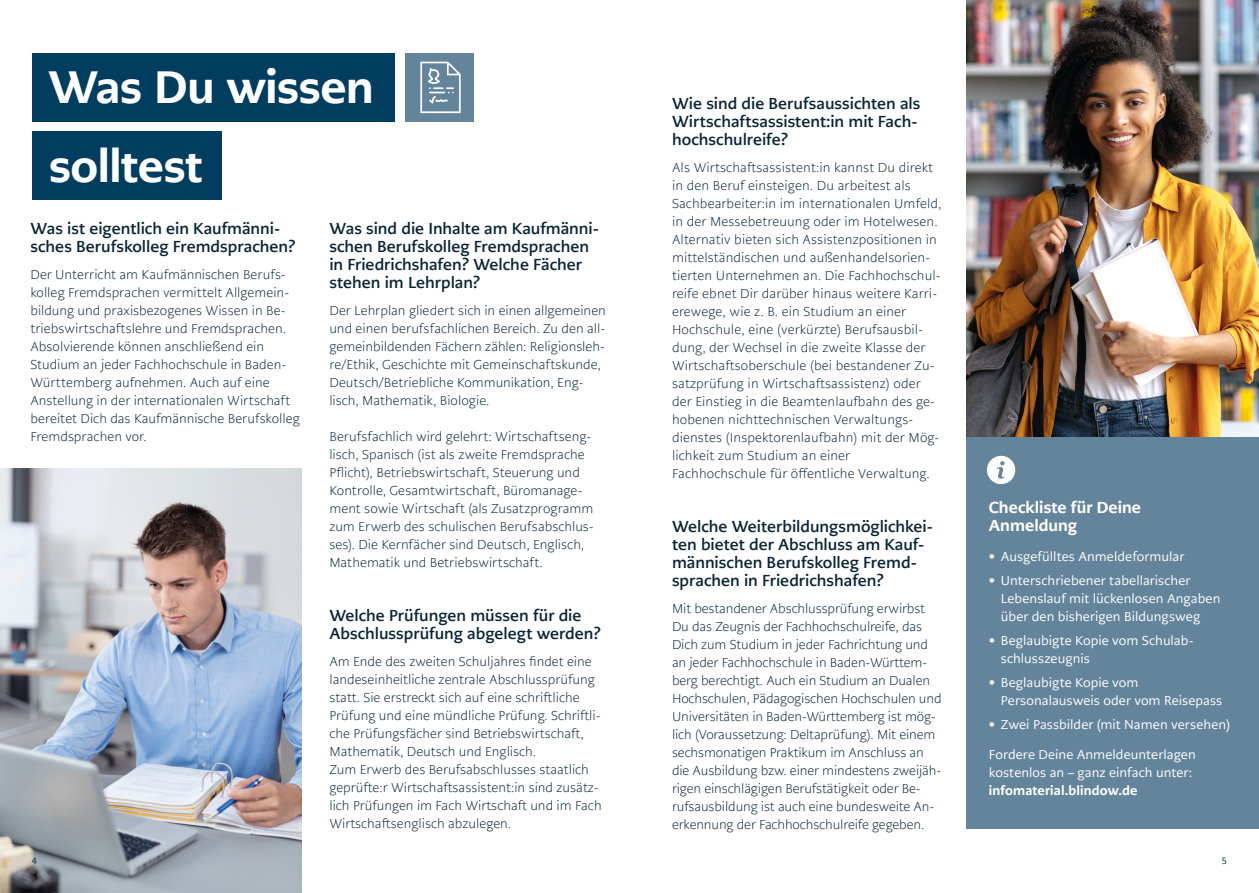
<style>
.page{position:relative;width:1259px;height:893px;background:#fff}
.page>*{position:absolute;margin:0;border:0;box-sizing:border-box;transform-origin:0 0}
.t1{font:800 45px/78.6px "PMN Caecilia Sans Head";letter-spacing:.005em;color:#fff}
.t2{font:700 15.75px/18px "PMN Caecilia Sans Text";color:#092436}
.t3{font:800 15.75px/18px "PMN Caecilia Sans Text";color:#fff}
.t4{font:300 12.75px/18px "PMN Caecilia Sans Text";color:#092436}
.t5{font:12.75px/18px "PMN Caecilia Sans Text";letter-spacing:.005em;color:#fff}
.t6{font:800 12.75px "PMN Caecilia Sans Text";letter-spacing:.01em;color:#fff}
.t7{font:9px "PMN Caecilia Sans Text";color:#092436}
</style>
<div class="page">
<img style="left:966px;top:0;width:293px;height:437px">
<div style="left:405px;top:53px;width:68px;height:68px;background:#64849b"></div>
<svg style="left:420px;top:62px;width:41px;height:51px"></svg>
<div style="left:32px;top:53px;width:363px;height:68px;background:#003d5e"></div>
<div style="left:32px;top:132px;width:190px;height:68px;background:#003d5e"></div>
<img style="left:0;top:468px;width:301px;height:425px">
<div style="left:966px;top:437px;width:293px;height:392px;background:#64849b"></div>
<svg style="left:987px;top:456px;width:28px;height:28px"></svg>
<h1 class="t1" style="left:49px;top:48px;width:326px">Was Du wissen solltest</h1>
<p class="t2" style="left:30px;top:219px;width:267px">Was ist eigentlich ein Kaufmänni&shy;sches Berufskolleg Fremdsprachen?</p>
<p class="t4" style="left:30px;top:265px;width:271px">Der Unterricht am Kaufmännischen Berufs&shy;kolleg Fremdsprachen vermittelt Allgemein&shy;bildung und praxisbezogenes Wissen in Be&shy;triebswirtschaftslehre und Fremdsprachen.<br>Absolvierende können anschließend ein Studium an jeder Fachhochschule in Baden-Württemberg aufnehmen. Auch auf eine Anstellung in der internationalen Wirtschaft bereitet Dich das Kaufmännische Berufskolleg Fremdsprachen vor.</p>
<p class="t2" style="left:329px;top:219px;width:271px">Was sind die Inhalte am Kaufmänni&shy;schen Berufskolleg Fremdsprachen in Friedrichshafen? Welche Fächer stehen im Lehrplan?</p>
<p class="t4" style="left:329px;top:301px;width:278px">Der Lehrplan gliedert sich in einen allgemeinen und einen berufsfachlichen Bereich. Zu den all&shy;gemeinbildenden Fächern zählen: Religionsleh&shy;re/Ethik, Geschichte mit Gemeinschaftskunde, Deutsch/Betriebliche Kommunikation, Eng&shy;lisch, Mathematik, Biologie.</p>
<p class="t4" style="left:329px;top:427px;width:266px">Berufsfachlich wird gelehrt: Wirtschaftseng&shy;lisch, Spanisch (ist als zweite Fremdsprache Pflicht), Betriebswirtschaft, Steuerung und Kontrolle, Gesamtwirtschaft, Büromanage&shy;ment sowie Wirtschaft (als Zusatzprogramm zum Erwerb des schulischen Berufsabschlus&shy;ses). Die Kernfächer sind Deutsch, Englisch, Mathematik und Betriebswirtschaft.</p>
<p class="t2" style="left:329px;top:606px;width:273px">Welche Prüfungen müssen für die<br>Abschlussprüfung abgelegt werden?</p>
<p class="t4" style="left:329px;top:652px;width:274px">Am Ende des zweiten Schuljahres findet eine landeseinheitliche zentrale Abschlussprüfung statt. Sie erstreckt sich auf eine schriftliche Prüfung und eine mündliche Prüfung. Schriftli&shy;che Prüfungsfächer sind Betriebswirtschaft, Mathematik, Deutsch und Englisch.<br>Zum Erwerb des Berufsabschlusses staatlich geprüfte:r Wirtschaftsassistent:in sind zusätz&shy;lich Prüfungen im Fach Wirtschaft und im Fach Wirtschaftsenglisch abzulegen.</p>
<p class="t2" style="left:672px;top:94px;width:250px">Wie sind die Berufsaussichten als<br>Wirtschaftsassistent:in mit Fach&shy;hochschulreife?</p>
<p class="t4" style="left:672px;top:158px;width:271px">Als Wirtschaftsassistent:in kannst Du direkt in den Beruf einsteigen. Du arbeitest als Sachbearbeiter:in im internationalen Umfeld, in der Messebetreuung oder im Hotelwesen.<br>Alternativ bieten sich Assistenzpositionen in mittelständischen und außenhandelsorien&shy;tierten Unternehmen an. Die Fachhochschul&shy;reife ebnet Dir darüber hinaus weitere Karri&shy;erewege, wie z. B. ein Studium an einer Hochschule, eine (verkürzte) Berufsausbil&shy;dung, der Wechsel in die zweite Klasse der Wirtschaftsoberschule (bei bestandener Zu&shy;satzprüfung in Wirtschaftsassistenz) oder der Einstieg in die Beamtenlaufbahn des ge&shy;hobenen nichttechnischen Verwaltungs&shy;dienstes (Inspektorenlaufbahn) mit der Mög&shy;lichkeit zum Studium an einer Fachhochschule für öffentliche Verwaltung.</p>
<p class="t2" style="left:672px;top:517px;width:262px">Welche Weiterbildungsmöglichkei&shy;ten bietet der Abschluss am Kauf&shy;männischen Berufskolleg Fremd&shy;sprachen in Friedrichshafen?</p>
<p class="t4" style="left:672px;top:599px;width:271px">Mit bestandener Abschlussprüfung erwirbst Du das Zeugnis der Fachhochschulreife, das Dich zum Studium in jeder Fachrichtung und an jeder Fachhochschule in Baden-Württem&shy;berg berechtigt. Auch ein Studium an Dualen Hochschulen, Pädagogischen Hochschulen und Universitäten in Baden-Württemberg ist mög&shy;lich (Voraussetzung: Deltaprüfung). Mit einem sechsmonatigen Praktikum im Anschluss an die Ausbildung bzw. einer mindestens zweijäh&shy;rigen einschlägigen Berufstätigkeit oder Be&shy;rufsausbildung ist auch eine bundesweite An&shy;erkennung der Fachhochschulreife gegeben.</p>
<p class="t3" style="left:989px;top:498px;width:154px">Checkliste für Deine<br>Anmeldung</p>
<p class="t5" style="left:989px;top:547px;width:197px">• Ausgefülltes Anmeldeformular</p>
<p class="t5" style="left:1001px;top:571px;width:221px;text-indent:-12px">• Unterschriebener tabellarischer<br>Lebenslauf mit lückenlosen Angaben über den bisherigen Bildungsweg</p>
<p class="t5" style="left:1001px;top:631px;width:194px;text-indent:-12px">• Beglaubigte Kopie vom Schulab&shy;schlusszeugnis</p>
<p class="t5" style="left:1001px;top:673px;width:223px;text-indent:-12px">• Beglaubigte Kopie vom<br>Personalausweis oder vom Reisepass</p>
<p class="t5" style="left:989px;top:715px;width:243px">• Zwei Passbilder (mit Namen versehen)</p>
<p class="t5" style="left:989px;top:745px;width:208px">Fordere Deine Anmeldeunterlagen kostenlos an – ganz einfach unter:</p>
<p class="t6" style="left:989px;top:782px;width:150px">infomaterial.blindow.de</p>
<p class="t7" style="left:32px;top:855px;width:7px">4</p>
<p class="t7" style="left:1222px;top:855px;width:7px">5</p>
</div>
